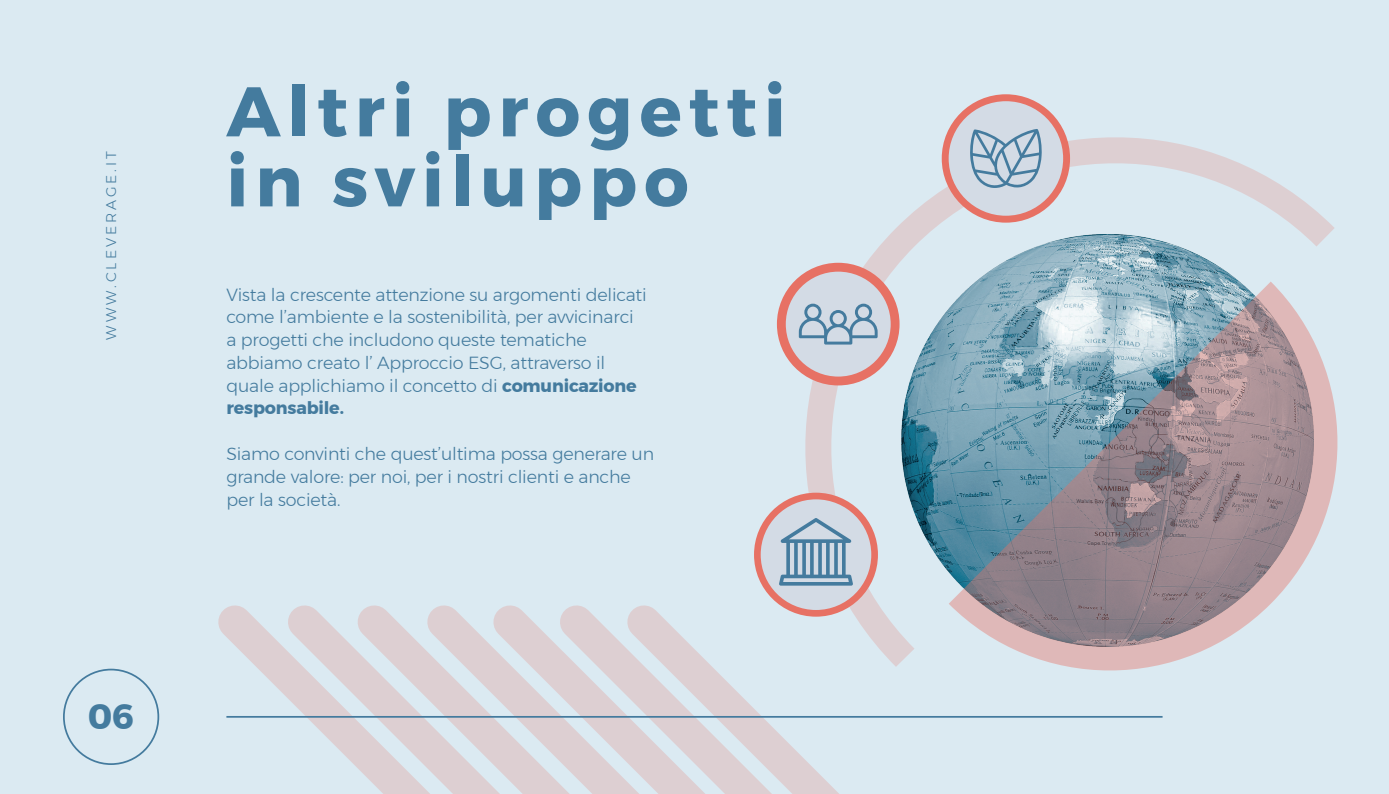
<style>
.page{position:relative;width:1389px;height:794px;background:#dbeaf2}
.page>*{position:absolute;margin:0;border:0;box-sizing:border-box;transform-origin:0 0}
.t1{font:700 70px/70px "Montserrat";letter-spacing:.1em;color:#447b9e}
.t2{font:700 35px "Montserrat";color:#447b9e}
.t3{font:300 17.5px/22.8px "Montserrat";letter-spacing:-.01em;color:#447b9e}
.t4{font:300 14px "Montserrat";letter-spacing:.21em;color:#447b9e}
.s1{font-weight:700}
</style>
<div class="page">
<svg style="left:218px;top:605px;width:68px;height:113px"></svg>
<svg style="left:286px;top:605px;width:70px;height:161px"></svg>
<svg style="left:356px;top:605px;width:70px;height:189px"></svg>
<svg style="left:426px;top:605px;width:66px;height:189px"></svg>
<svg style="left:492px;top:605px;width:66px;height:189px"></svg>
<svg style="left:558px;top:605px;width:68px;height:189px"></svg>
<svg style="left:626px;top:605px;width:368px;height:189px"></svg>
<svg style="left:753px;top:121px;width:581px;height:548px"></svg>
<svg style="left:949px;top:281px;width:389px;height:411px"></svg>
<div style="left:945px;top:98px;width:122px;height:121px;background:#d3dbe5;border-radius:50%"></div>
<div style="left:942px;top:94px;width:128px;height:129px;border:7px solid #e77164;border-radius:50%"></div>
<svg style="left:970px;top:129px;width:72px;height:59px"></svg>
<svg style="left:781px;top:267px;width:114px;height:114px;fill:#d3dbe5"></svg>
<div style="left:777px;top:263px;width:123px;height:122px;border:9px solid #e77164;border-radius:50%"></div>
<svg style="left:799px;top:304px;width:79px;height:40px"></svg>
<svg style="left:757px;top:496px;width:118px;height:117px;fill:#d3dbe5"></svg>
<div style="left:754px;top:493px;width:124px;height:123px;border:7px solid #e77164;border-radius:50%"></div>
<svg style="left:779px;top:518px;width:74px;height:67px"></svg>
<hr style="left:226px;top:716px;width:937px;height:1px;background:#447b9e">
<div style="left:63px;top:668px;width:96px;height:97px;border:2px solid #447b9e;border-radius:50%"></div>
<p class="t4" style="left:101px;top:340px;width:190px;rotate:-90deg">WWW.CLEVERAGE.IT</p>
<h2 class="t2" style="left:88px;top:688px;width:48px">06</h2>
<h1 class="t1" style="left:226px;top:77px;width:561px">Altri progetti in sviluppo</h1>
<p class="t3" style="left:226px;top:283px;width:422px">Vista la crescente attenzione su argomenti delicati come l’ambiente e la sostenibilità, per avvicinarci a progetti che includono queste tematiche abbiamo creato l’ Approccio ESG, attraverso il quale applichiamo il concetto di <span class="s1">comunicazione responsabile.</span></p>
<p class="t3" style="left:226px;top:442px;width:429px">Siamo convinti che quest’ultima possa generare un grande valore: per noi, per i nostri clienti e anche per la società.</p>
</div>
